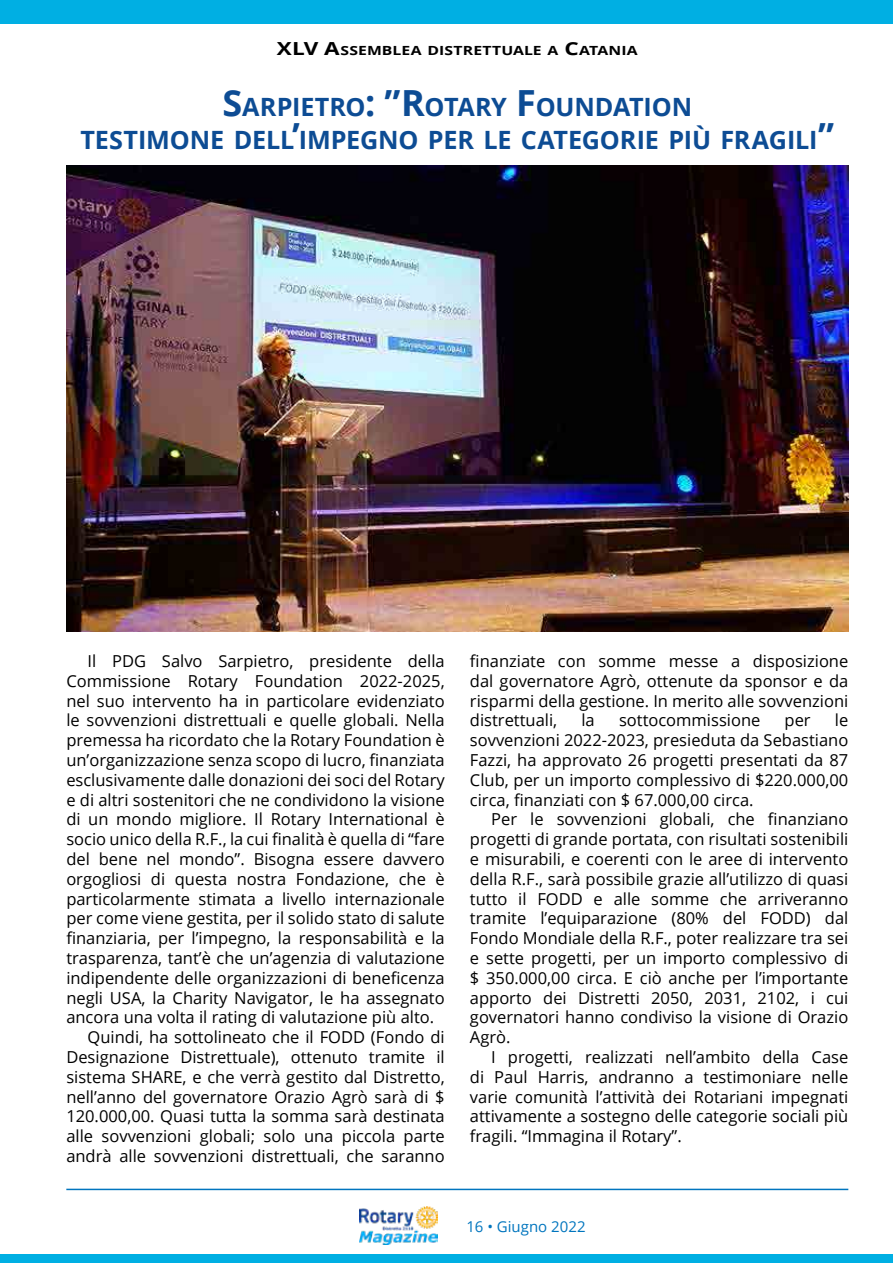
<style>
.page{position:relative;width:893px;height:1263px;background:#fff}
.page>*{position:absolute;margin:0;border:0;box-sizing:border-box;transform-origin:0 0}
.t1{font:700 25.2px/32.7px "Open Sans";letter-spacing:-.005em;color:#0d4c94;text-align:center}
.t2{font:16.5px/19.8px "Open Sans";color:#000;text-align:justify}
.t3{font:15px "Open Sans";color:#0075be}
.t4{font:700 12.6px "Open Sans";letter-spacing:.005em;color:#000;scale:1.25 1}
.s1{font-size:18px}
.s2{font-size:36px}
</style>
<div class="page">
<img style="left:359px;top:1206px;width:78px;height:39px">
<hr style="left:66px;top:1189px;width:782px;height:1px;background:#0075be">
<div style="left:0;top:1254px;width:893px;height:9px;background:#00afe3"></div>
<div style="left:0;top:0;width:893px;height:23px;background:#00afe3"></div>
<img style="left:66px;top:166px;width:782px;height:465px">
<p class="t4" style="left:277px;top:42px;width:290px"><span class="s1">XLV A</span>SSEMBLEA DISTRETTUALE A <span class="s1">C</span>ATANIA</p>
<p class="t1" style="left:80px;top:90px;width:755px"><span class="s2">S</span>ARPIETRO<span class="s2">: ”R</span>OTARY <span class="s2">F</span>OU NDATION<br>TESTIMONE DELL<span class="s2">’</span>IMPEGNO PER LE CATEGORIE PIÙ FRAGILI<span class="s2">”</span></p>
<p class="t2" style="left:88px;top:651px;width:359px">Il PDG Salvo Sarpietro, presidente della</p>
<p class="t2" style="left:66px;top:670px;width:380px">Commissione Rotary Foundation 2022-2025,</p>
<p class="t2" style="left:66px;top:690px;width:380px">nel suo intervento ha in particolare evidenziato</p>
<p class="t2" style="left:66px;top:710px;width:380px">le sovvenzioni distrettuali e quelle globali. Nella</p>
<p class="t2" style="left:66px;top:730px;width:380px">premessa ha ricordato che la Rotary Foundation è</p>
<p class="t2" style="left:66px;top:750px;width:380px">un’organizzazione senza scopo di lucro, finanziata</p>
<p class="t2" style="left:66px;top:769px;width:380px">esclusivamente dalle donazioni dei soci del Rotary</p>
<p class="t2" style="left:66px;top:789px;width:380px">e di altri sostenitori che ne condividono la visione</p>
<p class="t2" style="left:66px;top:809px;width:380px">di un mondo migliore. Il Rotary International è</p>
<p class="t2" style="left:66px;top:829px;width:380px">socio unico della R.F., la cui finalità è quella di “fare</p>
<p class="t2" style="left:66px;top:849px;width:380px">del bene nel mondo”. Bisogna essere davvero</p>
<p class="t2" style="left:66px;top:868px;width:380px">orgogliosi di questa nostra Fondazione, che è</p>
<p class="t2" style="left:66px;top:888px;width:380px">particolarmente stimata a livello internazionale</p>
<p class="t2" style="left:66px;top:908px;width:380px">per come viene gestita, per il solido stato di salute</p>
<p class="t2" style="left:66px;top:928px;width:380px">finanziaria, per l’impegno, la responsabilità e la</p>
<p class="t2" style="left:66px;top:948px;width:380px">trasparenza, tant’è che un’agenzia di valutazione</p>
<p class="t2" style="left:66px;top:967px;width:380px">indipendente delle organizzazioni di beneficenza</p>
<p class="t2" style="left:66px;top:987px;width:380px">negli USA, la Charity Navigator, le ha assegnato</p>
<p class="t2" style="left:66px;top:1007px;width:369px">ancora una volta il rating di valutazione più alto.</p>
<p class="t2" style="left:88px;top:1027px;width:359px">Quindi, ha sottolineato che il FODD (Fondo di</p>
<p class="t2" style="left:66px;top:1047px;width:380px">Designazione Distrettuale), ottenuto tramite il</p>
<p class="t2" style="left:66px;top:1066px;width:380px">sistema SHARE, e che verrà gestito dal Distretto,</p>
<p class="t2" style="left:66px;top:1086px;width:380px">nell’anno del governatore Orazio Agrò sarà di $</p>
<p class="t2" style="left:66px;top:1106px;width:380px">120.000,00. Quasi tutta la somma sarà destinata</p>
<p class="t2" style="left:66px;top:1126px;width:380px">alle sovvenzioni globali; solo una piccola parte</p>
<p class="t2" style="left:66px;top:1146px;width:380px">andrà alle sovvenzioni distrettuali, che saranno</p>
<p class="t2" style="left:470px;top:651px;width:380px">finanziate con somme messe a disposizione dal governatore Agrò, ottenute da sponsor e da risparmi della gestione. In merito alle sovvenzioni distrettuali,</p>
<p class="t2" style="left:581px;top:710px;width:15px">la</p>
<p class="t2" style="left:619px;top:710px;width:143px">sottocommissione</p>
<p class="t2" style="left:785px;top:710px;width:28px">per</p>
<p class="t2" style="left:835px;top:710px;width:15px">le</p>
<p class="t2" style="left:470px;top:730px;width:380px">sovvenzioni 2022-2023, presieduta da Sebastiano</p>
<p class="t2" style="left:470px;top:750px;width:380px">Fazzi, ha approvato 26 progetti presentati da 87</p>
<p class="t2" style="left:470px;top:769px;width:380px">Club, per un importo complessivo di $220.000,00</p>
<p class="t2" style="left:470px;top:789px;width:285px">circa, finanziati con $ 67.000,00 circa.</p>
<p class="t2" style="left:491px;top:809px;width:359px">Per le sovvenzioni globali, che finanziano</p>
<p class="t2" style="left:470px;top:829px;width:380px">progetti di grande portata, con risultati sostenibili</p>
<p class="t2" style="left:470px;top:849px;width:380px">e misurabili, e coerenti con le aree di intervento</p>
<p class="t2" style="left:470px;top:868px;width:380px">della R.F., sarà possibile grazie all’utilizzo di quasi</p>
<p class="t2" style="left:470px;top:888px;width:380px">tutto il FODD e alle somme che arriveranno</p>
<p class="t2" style="left:470px;top:908px;width:380px">tramite l’equiparazione (80% del FODD) dal</p>
<p class="t2" style="left:470px;top:928px;width:380px">Fondo Mondiale della R.F., poter realizzare tra sei</p>
<p class="t2" style="left:470px;top:948px;width:380px">e sette progetti, per un importo complessivo di</p>
<p class="t2" style="left:470px;top:967px;width:380px">$ 350.000,00 circa. E ciò anche per l’importante</p>
<p class="t2" style="left:470px;top:987px;width:380px">apporto dei Distretti 2050, 2031, 2102, i cui</p>
<p class="t2" style="left:470px;top:1007px;width:380px">governatori hanno condiviso la visione di Orazio</p>
<p class="t2" style="left:470px;top:1027px;width:42px">Agrò.</p>
<p class="t2" style="left:491px;top:1047px;width:359px">I progetti, realizzati nell’ambito della Case</p>
<p class="t2" style="left:470px;top:1066px;width:380px">di Paul Harris, andranno a testimoniare nelle</p>
<p class="t2" style="left:470px;top:1086px;width:380px">varie comunità l’attività dei Rotariani impegnati</p>
<p class="t2" style="left:470px;top:1106px;width:380px">attivamente a sostegno delle categorie sociali più</p>
<p class="t2" style="left:470px;top:1126px;width:213px">fragili. “Immagina il Rotary”.</p>
<p class="t3" style="left:466px;top:1216px;width:121px">16 • Giugno 2022</p>
</div>
